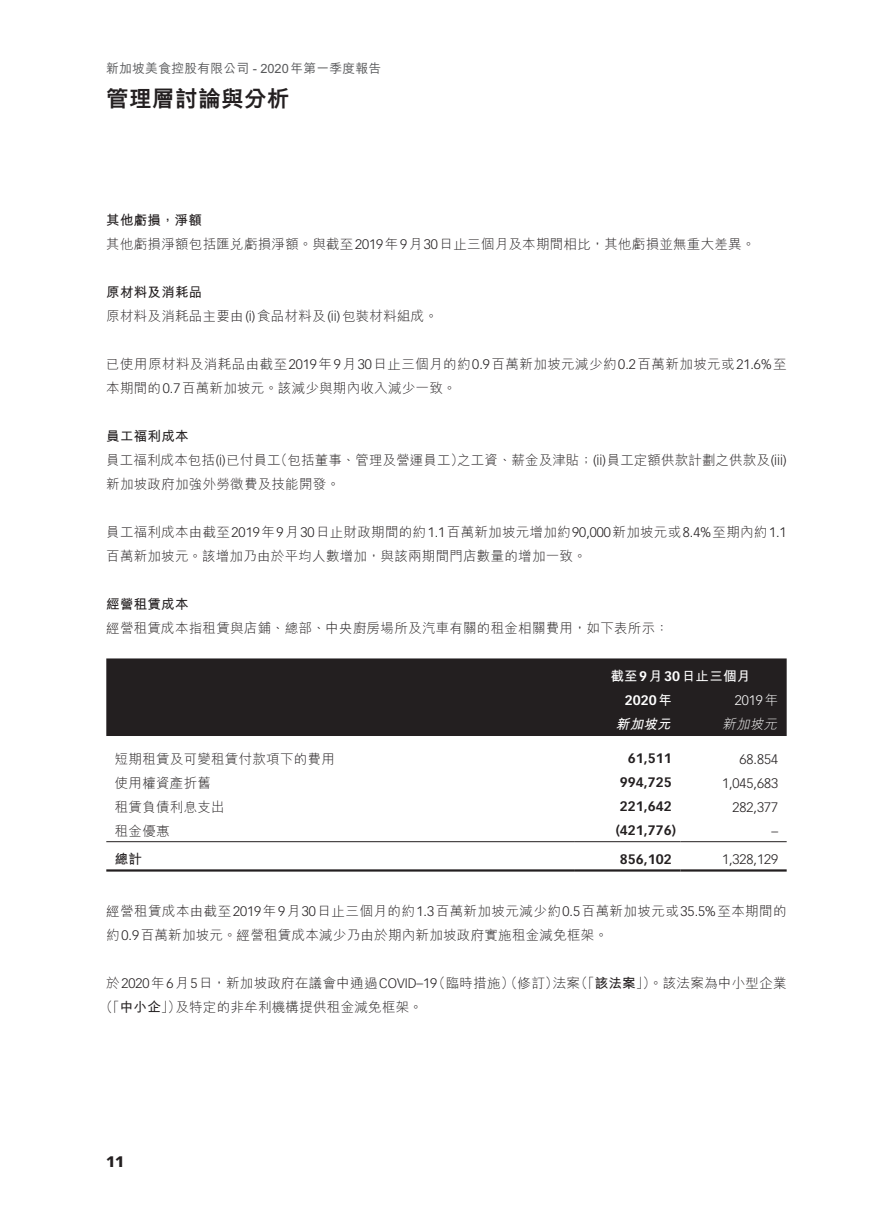
<style>
.page{position:relative;width:893px;height:1212px;background:#fff}
.page>*{position:absolute;margin:0;border:0;box-sizing:border-box;transform-origin:0 0}
.t1{font:800 22.5px "M Hei HK";letter-spacing:.02em;color:#231f20}
.t2{font:900 15px "Vectora LT Std";color:#231f20}
.t3{font:300 13.5px/24px "M Hei HK";letter-spacing:.02em;color:#231f20}
.t4{font:700 13.5px "Vectora LT Std";color:#231f20}
.t5{font:300 13.5px "Vectora LT Std";color:#231f20}
.t6{font:700 13.5px "M Hei HK";letter-spacing:.02em;color:#fff}
.t7{font:700 13.5px "M Hei HK";letter-spacing:.02em;color:#231f20}
.t8{font:700 13.5px "Vectora LT Std";color:#fff}
.t9{font:300 13.5px "Vectora LT Std";color:#fff}
.t10{font:italic 700 13.5px "M Hei HK";color:#fff}
.t11{font:italic 300 13.5px "M Hei HK";color:#fff}
.t12{font:500 12.75px "M Hei HK";letter-spacing:.02em;color:#57585a}
.s1{font-weight:700}
.s2{font-family:"Vectora LT Std"}
.s3{font-family:"M Hei HK"}
</style>
<div class="page">
<div style="left:106px;top:658px;width:681px;height:78px;background:#231f20"></div>
<hr style="left:106px;top:841px;width:468px;height:1px;background:#231f20">
<hr style="left:574px;top:841px;width:106px;height:1px;background:#231f20">
<hr style="left:680px;top:841px;width:107px;height:1px;background:#231f20">
<hr style="left:106px;top:869px;width:468px;height:2px;background:#231f20">
<hr style="left:574px;top:869px;width:106px;height:2px;background:#231f20">
<hr style="left:680px;top:869px;width:107px;height:2px;background:#231f20">
<p class="t12" style="left:106px;top:59px;width:276px">新加坡美食控股有限公司 - 2020年第一季度報告</p>
<h1 class="t1" style="left:106px;top:87px;width:185px">管理層討論與分析</h1>
<p class="t3" style="left:106px;top:208px;width:650px"><span class="s1">其他虧損，淨額<br></span>其他虧損淨額包括匯兌虧損淨額。與截至<span class="s2">2019</span>年<span class="s2">9</span>月<span class="s2">30</span>日止三個月及本期間相比，其他虧損並無重大差異。</p>
<p class="t3" style="left:106px;top:280px;width:333px"><span class="s1">原材料及消耗品<br></span>原材料及消耗品主要由<span class="s2">(i)</span>食品材料及<span class="s2">(ii)</span>包裝材料組成。</p>
<p class="t3" style="left:106px;top:352px;width:682px">已使用原材料及消耗品由截至<span class="s2">2019</span>年<span class="s2">9</span>月<span class="s2">30</span>日止三個月的約<span class="s2">0.9</span>百萬新加坡元減少約<span class="s2">0.2</span>百萬新加坡元或<span class="s2">21.6%</span>至本期間的<span class="s2">0.7</span>百萬新加坡元。該減少與期內收入減少一致。</p>
<p class="t3" style="left:106px;top:424px;width:682px"><span class="s1">員工福利成本<br></span>員工福利成本包括<span class="s2">(i)</span>已付員工（包括董事、管理及營運員工）之工資、薪金及津貼；<span class="s2">(ii)</span>員工定額供款計劃之供款及<span class="s2">(iii)</span>新加坡政府加強外勞徵費及技能開發。</p>
<p class="t3" style="left:106px;top:520px;width:682px">員工福利成本由截至<span class="s2">2019</span>年<span class="s2">9</span>月<span class="s2">30</span>日止財政期間的約<span class="s2">1.1</span>百萬新加坡元增加約<span class="s2">90,000</span>新加坡元或<span class="s2">8.4%</span>至期內約<span class="s2">1.1</span>百萬新加坡元。該增加乃由於平均人數增加，與該兩期間門店數量的增加一致。</p>
<p class="t7" style="left:106px;top:594px;width:84px">經營租賃成本</p>
<p class="t3" style="left:106px;top:616px;width:564px">經營租賃成本指租賃與店鋪、總部、中央廚房場所及汽車有關的租金相關費用，如下表所示：</p>
<p class="t6" style="left:610px;top:666px;width:142px">截至<span class="s2">9</span>月<span class="s2">30</span>日止三個月</p>
<p class="t8" style="left:625px;top:692px;width:49px">2020<span class="s3">年</span></p>
<p class="t9" style="left:735px;top:692px;width:45px">2019<span class="s3">年</span></p>
<p class="t10" style="left:616px;top:714px;width:60px">新加坡元</p>
<p class="t11" style="left:722px;top:717px;width:59px">新加坡元</p>
<p class="t3" style="left:115px;top:747px;width:222px">短期租賃及可變租賃付款項下的費用</p>
<p class="t4" style="left:628px;top:750px;width:45px">61,511</p>
<p class="t5" style="left:740px;top:751px;width:40px">68.854</p>
<p class="t3" style="left:115px;top:771px;width:98px">使用權資產折舊</p>
<p class="t4" style="left:620px;top:774px;width:53px">994,725</p>
<p class="t5" style="left:722px;top:775px;width:58px">1,045,683</p>
<p class="t3" style="left:115px;top:795px;width:111px">租賃負債利息支出</p>
<p class="t4" style="left:620px;top:798px;width:53px">221,642</p>
<p class="t5" style="left:732px;top:799px;width:47px">282,377</p>
<p class="t3" style="left:115px;top:819px;width:56px">租金優惠</p>
<p class="t4" style="left:616px;top:822px;width:62px">(421,776)</p>
<p class="t5" style="left:771px;top:823px;width:8px">–</p>
<p class="t7" style="left:115px;top:849px;width:29px">總計</p>
<p class="t4" style="left:620px;top:851px;width:53px">856,102</p>
<p class="t5" style="left:722px;top:852px;width:58px">1,328,129</p>
<p class="t3" style="left:106px;top:899px;width:682px">經營租賃成本由截至<span class="s2">2019</span>年<span class="s2">9</span>月<span class="s2">30</span>日止三個月的約<span class="s2">1.3</span>百萬新加坡元減少約<span class="s2">0.5</span>百萬新加坡元或<span class="s2">35.5%</span>至本期間的約<span class="s2">0.9</span>百萬新加坡元。經營租賃成本減少乃由於期內新加坡政府實施租金減免框架。</p>
<p class="t3" style="left:100px;top:971px;width:689px;text-indent:7px">於<span class="s2">2020</span>年<span class="s2">6</span>月<span class="s2">5</span>日，新加坡政府在議會中通過<span class="s2">COVID–19</span>（臨時措施）（修訂）法案（「<span class="s1">該法案</span>」）。該法案為中小型企業（「<span class="s1">中小企</span>」）及特定的非牟利機構提供租金減免框架。</p>
<p class="t2" style="left:106px;top:1152px;width:19px">11</p>
</div>
